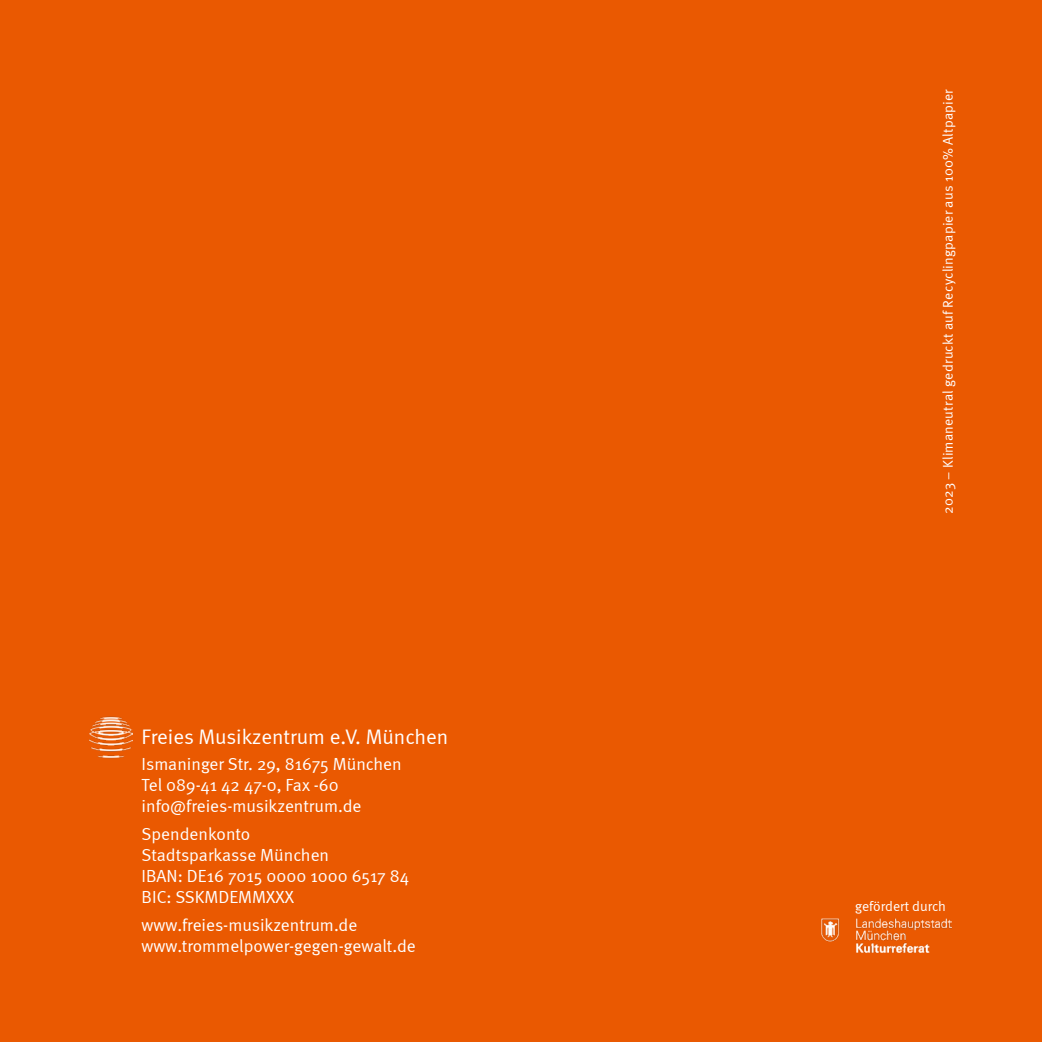
<style>
.page{position:relative;width:1042px;height:1042px;background:#ea5901}
.page>*{position:absolute;margin:0;border:0;box-sizing:border-box;transform-origin:0 0}
.t1{font:21px "Meta Normal";color:#fff}
.t2{font:17.5px/21px "Meta Normal";color:#fff}
.t3{font:14px "Meta Normal";letter-spacing:.01em;color:#fff}
</style>
<div class="page">
<img style="left:821px;top:918px;width:131px;height:34px">
<img style="left:89px;top:716px;width:44px;height:43px">
<p class="t1" style="left:142px;top:724px;width:308px">Freies Musikzentrum e.V. München</p>
<p class="t2" style="left:142px;top:753px;width:262px">Ismaninger Str. 29, 81675 München<br>Tel 089-41 42 47-0, Fax -60 info@freies-musikzentrum.de</p>
<p class="t2" style="left:142px;top:823px;width:269px">Spendenkonto<br>Stadtsparkasse München<br>IBAN: DE16 7015 0000 1000 6517 84<br>BIC: SSKMDEMMXXX</p>
<p class="t2" style="left:142px;top:914px;width:276px">www.freies-musikzentrum.de www.trommelpower-gegen-gewalt.de</p>
<p class="t3" style="left:939px;top:514px;width:426px;rotate:-90deg">2023 – Klimaneutral gedruckt auf Recyclingpapier aus 100% Altpapier</p>
<p class="t3" style="left:855px;top:898px;width:92px">gefördert durch</p>
</div>
